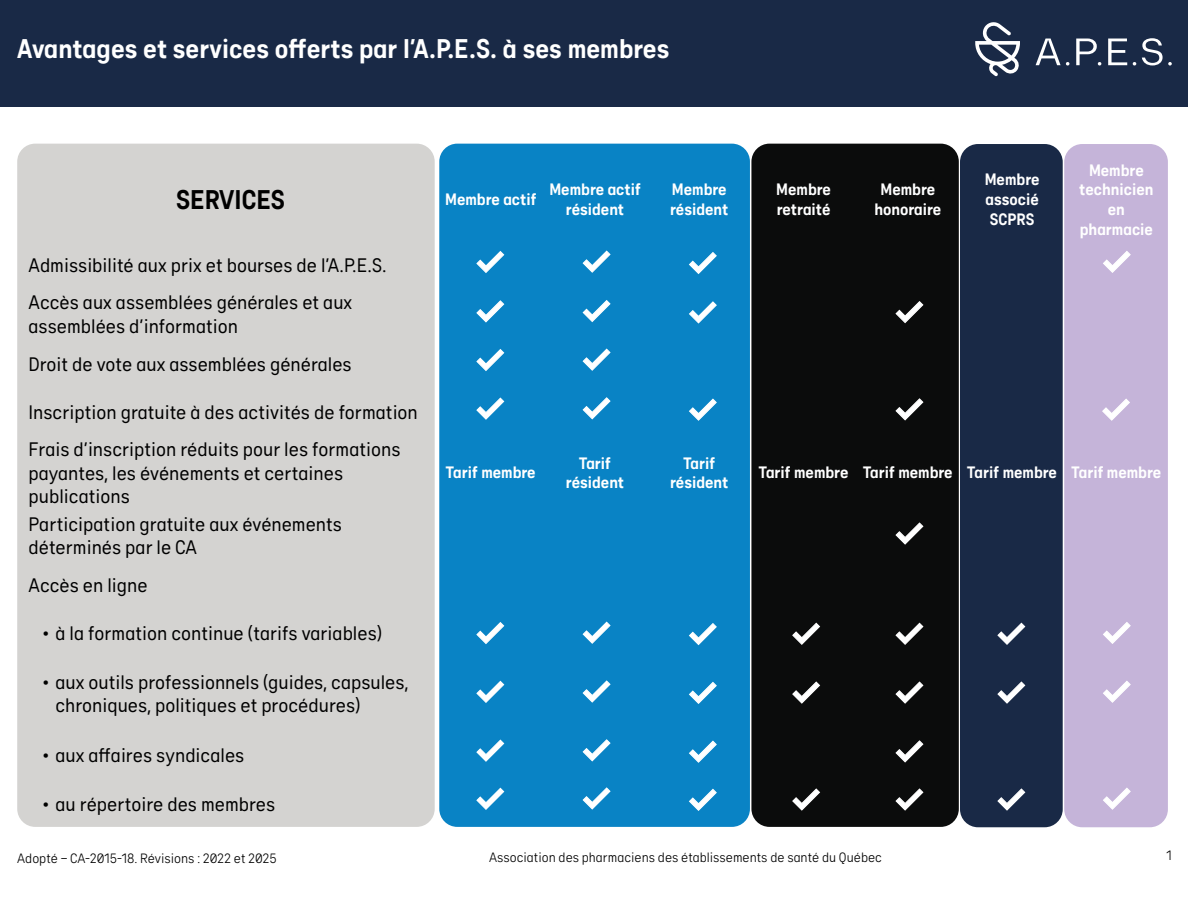
<style>
.page{position:relative;width:1188px;height:918px;background:#fff}
.page>*{position:absolute;margin:0;border:0;box-sizing:border-box;transform-origin:0 0}
.t1{font:700 27px "Gravitica";color:#fff}
.t2{font:700 27px "Gravitica";color:#000}
.t3{font:19.5px/23.4px "Gravitica";color:#000}
.t4{font:700 16.5px/19.8px "Gravitica";color:#fff;text-align:center}
.t5{font:300 13.5px "Gravitica";color:#000}
</style>
<div class="page">
<div style="left:0;top:0;width:1188px;height:107px;background:#192946"></div>
<svg style="left:1036px;top:39px;width:33px;height:26px"></svg>
<svg style="left:1076px;top:39px;width:25px;height:26px"></svg>
<svg style="left:1108px;top:39px;width:19px;height:26px"></svg>
<svg style="left:1142px;top:38px;width:30px;height:27px"></svg>
<svg style="left:975px;top:22px;width:45px;height:54px"></svg>
<div style="left:17px;top:144px;width:418px;height:683px;background:#d4d3d1;border-radius:18px"></div>
<div style="left:439px;top:144px;width:311px;height:683px;background:#0983c5;border-radius:18px"></div>
<div style="left:960px;top:144px;width:103px;height:683px;background:#192946;border-radius:18px"></div>
<div style="left:751px;top:144px;width:208px;height:683px;background:#0b0c0c;border-radius:18px"></div>
<div style="left:1064px;top:144px;width:104px;height:683px;background:#c5b4d9;border-radius:18px"></div>
<svg style="left:476px;top:251px;width:28px;height:22px"></svg>
<svg style="left:476px;top:300px;width:28px;height:23px"></svg>
<svg style="left:476px;top:349px;width:28px;height:22px"></svg>
<svg style="left:476px;top:397px;width:28px;height:23px"></svg>
<svg style="left:476px;top:622px;width:28px;height:22px"></svg>
<svg style="left:476px;top:681px;width:28px;height:22px"></svg>
<svg style="left:476px;top:739px;width:28px;height:23px"></svg>
<svg style="left:476px;top:788px;width:28px;height:22px"></svg>
<svg style="left:583px;top:250px;width:28px;height:23px"></svg>
<svg style="left:583px;top:300px;width:28px;height:22px"></svg>
<svg style="left:583px;top:349px;width:28px;height:22px"></svg>
<svg style="left:583px;top:397px;width:28px;height:23px"></svg>
<svg style="left:583px;top:622px;width:28px;height:22px"></svg>
<svg style="left:583px;top:680px;width:28px;height:23px"></svg>
<svg style="left:583px;top:739px;width:28px;height:23px"></svg>
<svg style="left:583px;top:787px;width:28px;height:23px"></svg>
<svg style="left:689px;top:252px;width:28px;height:22px"></svg>
<svg style="left:689px;top:301px;width:28px;height:23px"></svg>
<svg style="left:689px;top:398px;width:28px;height:23px"></svg>
<svg style="left:689px;top:623px;width:28px;height:22px"></svg>
<svg style="left:689px;top:682px;width:28px;height:22px"></svg>
<svg style="left:689px;top:741px;width:28px;height:22px"></svg>
<svg style="left:689px;top:789px;width:28px;height:22px"></svg>
<svg style="left:792px;top:623px;width:28px;height:22px"></svg>
<svg style="left:792px;top:681px;width:28px;height:23px"></svg>
<svg style="left:792px;top:788px;width:28px;height:23px"></svg>
<svg style="left:895px;top:301px;width:29px;height:22px"></svg>
<svg style="left:895px;top:398px;width:29px;height:23px"></svg>
<svg style="left:895px;top:522px;width:29px;height:23px"></svg>
<svg style="left:895px;top:623px;width:29px;height:22px"></svg>
<svg style="left:895px;top:681px;width:29px;height:23px"></svg>
<svg style="left:895px;top:740px;width:29px;height:23px"></svg>
<svg style="left:895px;top:788px;width:29px;height:23px"></svg>
<svg style="left:997px;top:623px;width:28px;height:22px"></svg>
<svg style="left:997px;top:681px;width:28px;height:23px"></svg>
<svg style="left:997px;top:788px;width:28px;height:23px"></svg>
<svg style="left:1103px;top:251px;width:28px;height:22px"></svg>
<svg style="left:1103px;top:622px;width:28px;height:22px"></svg>
<svg style="left:1103px;top:681px;width:28px;height:22px"></svg>
<svg style="left:1103px;top:787px;width:28px;height:23px"></svg>
<svg style="left:1102px;top:398px;width:28px;height:23px"></svg>
<h1 class="t1" style="left:17px;top:31px;width:654px">Avantages et services offerts par l’A.P.E.S. à ses membres</h1>
<h1 class="t2" style="left:176px;top:183px;width:111px">SERVICES</h1>
<p class="t4" style="left:445px;top:189px;width:93px">Membre actif</p>
<p class="t4" style="left:549px;top:179px;width:93px">Membre actif résident</p>
<p class="t4" style="left:670px;top:179px;width:60px;text-align:left">Membre résident</p>
<p class="t4" style="left:776px;top:179px;width:56px;text-align:left">Membre retraité</p>
<p class="t4" style="left:874px;top:179px;width:68px">Membre honoraire</p>
<p class="t4" style="left:985px;top:169px;width:56px;text-align:justify">Membre associé SCPRS</p>
<p class="t4" style="left:1079px;top:159px;width:76px">Membre technicien en pharmacie</p>
<p class="t3" style="left:29px;top:246px;width:360px;line-height:37.2px">Admissibilité aux prix et bourses de l’A.P.E.S.<br>Accès aux assemblées générales et aux</p>
<p class="t3" style="left:29px;top:306px;width:325px;line-height:38.4px">assemblées d’information<br>Droit de vote aux assemblées générales</p>
<p class="t3" style="left:29px;top:393px;width:391px;line-height:37.2px">Inscription gratuite à des activités de formation<br>Frais d’inscription réduits pour les formations</p>
<p class="t3" style="left:29px;top:461px;width:316px">payantes, les événements et certaines publications</p>
<p class="t4" style="left:446px;top:462px;width:91px">Tarif membre</p>
<p class="t4" style="left:566px;top:452px;width:60px">Tarif résident</p>
<p class="t4" style="left:670px;top:452px;width:60px">Tarif résident</p>
<p class="t4" style="left:759px;top:462px;width:404px">Tarif membre Tarif membre Tarif membre Tarif membre</p>
<p class="t3" style="left:29px;top:512px;width:315px">Participation gratuite aux événements déterminés par le CA</p>
<p class="t3" style="left:29px;top:573px;width:121px">Accès en ligne</p>
<p class="t3" style="left:42px;top:621px;width:342px">• à la formation continue (tarifs variables)</p>
<p class="t3" style="left:56px;top:670px;width:354px;text-indent:-13px">• aux outils professionnels (guides, capsules, chroniques, politiques et procédures)</p>
<p class="t3" style="left:42px;top:743px;width:204px">• aux affaires syndicales</p>
<p class="t3" style="left:42px;top:792px;width:235px">• au répertoire des membres</p>
<p class="t5" style="left:17px;top:850px;width:261px">Adopté – CA-2015-18. Révisions : 2022 et 2025</p>
<p class="t5" style="left:489px;top:849px;width:394px">Association des pharmaciens des établissements de santé du Québec</p>
<p class="t5" style="left:1166px;top:848px;width:7px">1</p>
</div>
